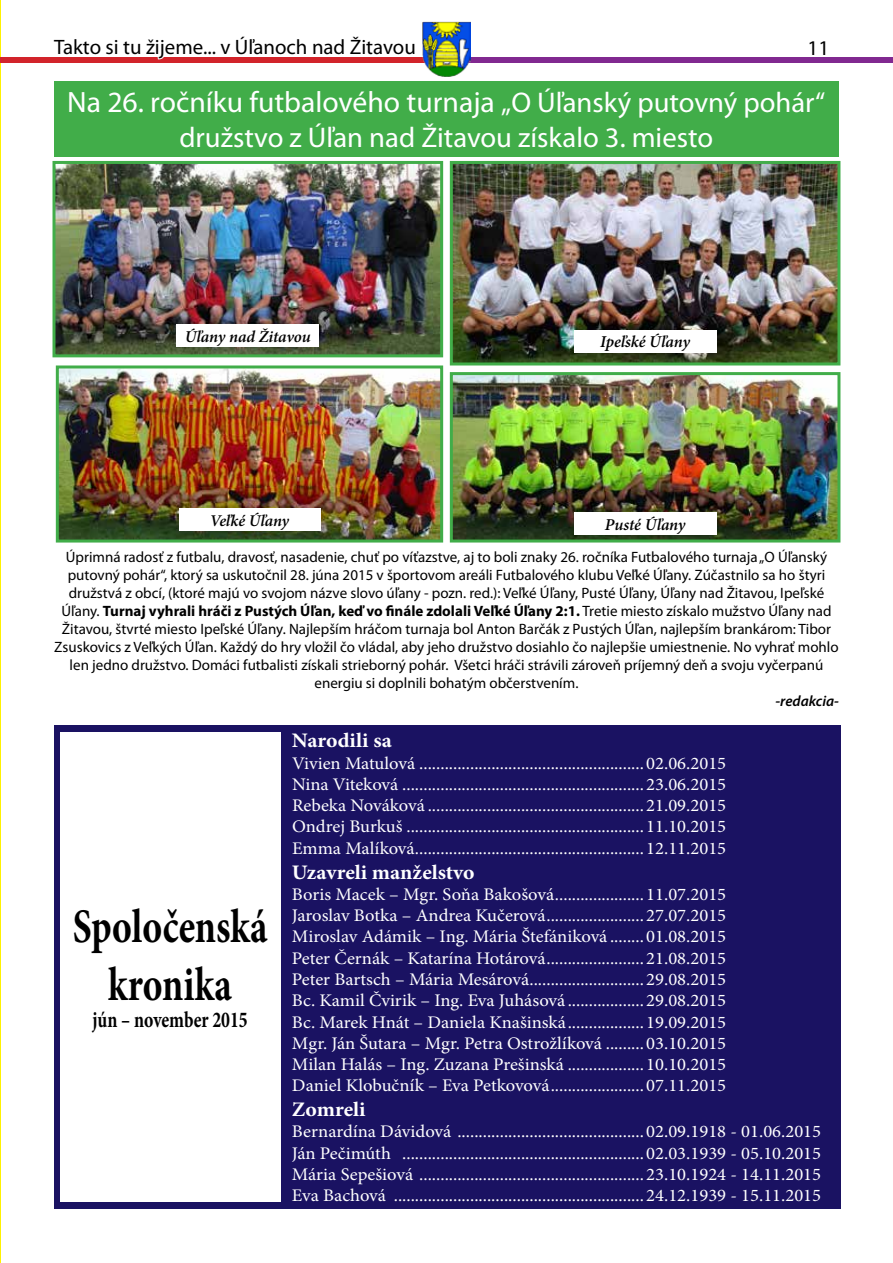
<style>
.page{position:relative;width:893px;height:1263px;background:#fff}
.page>*{position:absolute;margin:0;border:0;box-sizing:border-box;transform-origin:0 0}
.t1{font:700 48.15px/57.9px "Minion Pro";color:#000;text-align:center;scale:.78 1}
.t2{font:29.55px "Myriad Pro";color:#fff}
.t3{font:28.5px "Myriad Pro";color:#fff}
.t4{font:700 22.65px "Minion Pro";color:#000;scale:.78 1}
.t5{font:21px "Myriad Pro";color:#000}
.t6{font:20.85px "Myriad Pro";color:#000}
.t7{font:700 20.7px "Minion Pro";color:#fff;scale:1.05 1}
.t8{font:17.7px/21.3px "Minion Pro";color:#fff;text-align:justify;scale:1.05 1}
.t9{font:italic 600 16.65px "Minion Pro";letter-spacing:-.005em;color:#000}
.t10{font:italic 600 16.5px "Minion Pro";letter-spacing:-.01em;color:#000}
.t11{font:15px/18px "Myriad Pro";color:#000;text-align:center}
.t12{font:italic 600 15px "Myriad Pro";color:#000}
.s1{font-size:28.5px}
.s2{font-weight:700}
</style>
<div class="page">
<div style="left:54px;top:81px;width:785px;height:75px;background:#41ad49"></div>
<img style="left:56px;top:165px;width:383px;height:188px">
<div style="left:52px;top:161px;width:391px;height:196px;border:3px solid #41ad49"></div>
<hr style="left:0;top:0;width:1px;height:1263px;background:#fff200">
<div style="left:465px;top:57px;width:428px;height:6px;background:#812990"></div>
<div style="left:0;top:57px;width:429px;height:6px;background:#d2232a"></div>
<img style="left:422px;top:21px;width:49px;height:56px">
<div style="left:54px;top:726px;width:786px;height:483px;background:#1a1262"></div>
<div style="left:60px;top:732px;width:221px;height:469px;background:#fff"></div>
<div style="left:177px;top:325px;width:142px;height:22px;background:#fff"></div>
<img style="left:454px;top:376px;width:382px;height:162px">
<div style="left:450px;top:372px;width:390px;height:170px;border:3px solid #41ad49"></div>
<div style="left:574px;top:513px;width:142px;height:22px;background:#fff"></div>
<img style="left:454px;top:165px;width:382px;height:196px">
<div style="left:450px;top:161px;width:390px;height:204px;border:3px solid #41ad49"></div>
<div style="left:574px;top:330px;width:142px;height:22px;background:#fff"></div>
<img style="left:60px;top:369px;width:379px;height:169px">
<div style="left:56px;top:365px;width:387px;height:177px;border:3px solid #41ad49"></div>
<div style="left:179px;top:509px;width:141px;height:22px;background:#fff"></div>
<p class="t6" style="left:54px;top:34px;width:363px">Takto si tu žijeme... v Úľanoch nad Žitavou</p>
<p class="t5" style="left:808px;top:35px;width:23px">11</p>
<h2 class="t2" style="left:67px;top:84px;width:759px">Na 26. ročníku futbalového turnaja <span class="s1">„O Úľanský putovný pohár“</span></h2>
<h3 class="t3" style="left:179px;top:120px;width:535px">družstvo z Úľan nad Žitavou získalo 3. miesto</h3>
<p class="t9" style="left:185px;top:325px;width:128px">Úľany nad Žitavou</p>
<p class="t10" style="left:210px;top:509px;width:81px">Veľké Úľany</p>
<p class="t9" style="left:600px;top:330px;width:91px">Ipeľské Úľany</p>
<p class="t9" style="left:605px;top:513px;width:82px">Pusté Úľany</p>
<p class="t11" style="left:54px;top:548px;width:786px">Úprimná radosť z futbalu, dravosť, nasadenie, chuť po víťazstve, aj to boli znaky 26. ročníka Futbalového turnaja „O Úľanský putovný pohár“, ktorý sa uskutočnil 28. júna 2015 v športovom areáli Futbalového klubu Veľké Úľany. Zúčastnilo sa ho štyri družstvá z obcí, (ktoré majú vo svojom názve slovo úľany - pozn. red.): Veľké Úľany, Pusté Úľany, Úľany nad Žitavou, Ipeľské Úľany. <span class="s2">Turnaj vyhrali hráči z Pustých Úľan, keď vo finále zdolali Veľké Úľany 2:1.</span> Tretie miesto získalo mužstvo Úľany nad Žitavou, štvrté miesto Ipeľské Úľany. Najlepším hráčom turnaja bol Anton Barčák z Pustých Úľan, najlepším brankárom: Tibor Zsuskovics z Veľkých Úľan. Každý do hry vložil čo vládal, aby jeho družstvo dosiahlo čo najlepšie umiestnenie. No vyhrať mohlo len jedno družstvo. Domáci futbalisti získali strieborný pohár. Všetci hráči strávili zároveň príjemný deň a svoju vyčerpanú energiu si doplnili bohatým občerstvením.</p>
<p class="t12" style="left:775px;top:691px;width:65px">-redakcia-</p>
<h1 class="t1" style="left:73px;top:897px;width:251px">Spoločenská kronika</h1>
<p class="t4" style="left:93px;top:1004px;width:200px">jún – november 2015</p>
<p class="t7" style="left:292px;top:726px;width:97px">Narodili sa</p>
<p class="t8" style="left:292px;top:752px;width:415px">Vivien Matulová ..................................................... 02.06.2015<br>Nina Viteková ......................................................... 23.06.2015<br>Rebeka Nováková ................................................... 21.09.2015<br>Ondrej Burkuš ........................................................ 11.10.2015<br>Emma Malíková...................................................... 12.11.2015</p>
<p class="t7" style="left:292px;top:857px;width:175px">Uzavreli manželstvo</p>
<p class="t8" style="left:292px;top:883px;width:415px">Boris Macek – Mgr. Soňa Bakošová..................... 11.07.2015<br>Jaroslav Botka – Andrea Kučerová....................... 27.07.2015<br>Miroslav Adámik – Ing. Mária Štefániková ........ 01.08.2015<br>Peter Černák – Katarína Hotárová....................... 21.08.2015<br>Peter Bartsch – Mária Mesárová........................... 29.08.2015<br>Bc. Kamil Čvirik – Ing. Eva Juhásová .................. 29.08.2015<br>Bc. Marek Hnát – Daniela Knašinská.................. 19.09.2015<br>Mgr. Ján Šutara – Mgr. Petra Ostrožlíková ......... 03.10.2015<br>Milan Halás – Ing. Zuzana Prešinská .................. 10.10.2015<br>Daniel Klobučník – Eva Petkovová...................... 07.11.2015</p>
<p class="t7" style="left:292px;top:1095px;width:72px">Zomreli</p>
<p class="t8" style="left:292px;top:1121px;width:505px">Bernardína Dávidová ............................................ 02.09.1918 - 01.06.2015<br>Ján Pečimúth ......................................................... 02.03.1939 - 05.10.2015<br>Mária Sepešiová ..................................................... 23.10.1924 - 14.11.2015<br>Eva Bachová ........................................................... 24.12.1939 - 15.11.2015</p>
</div>
